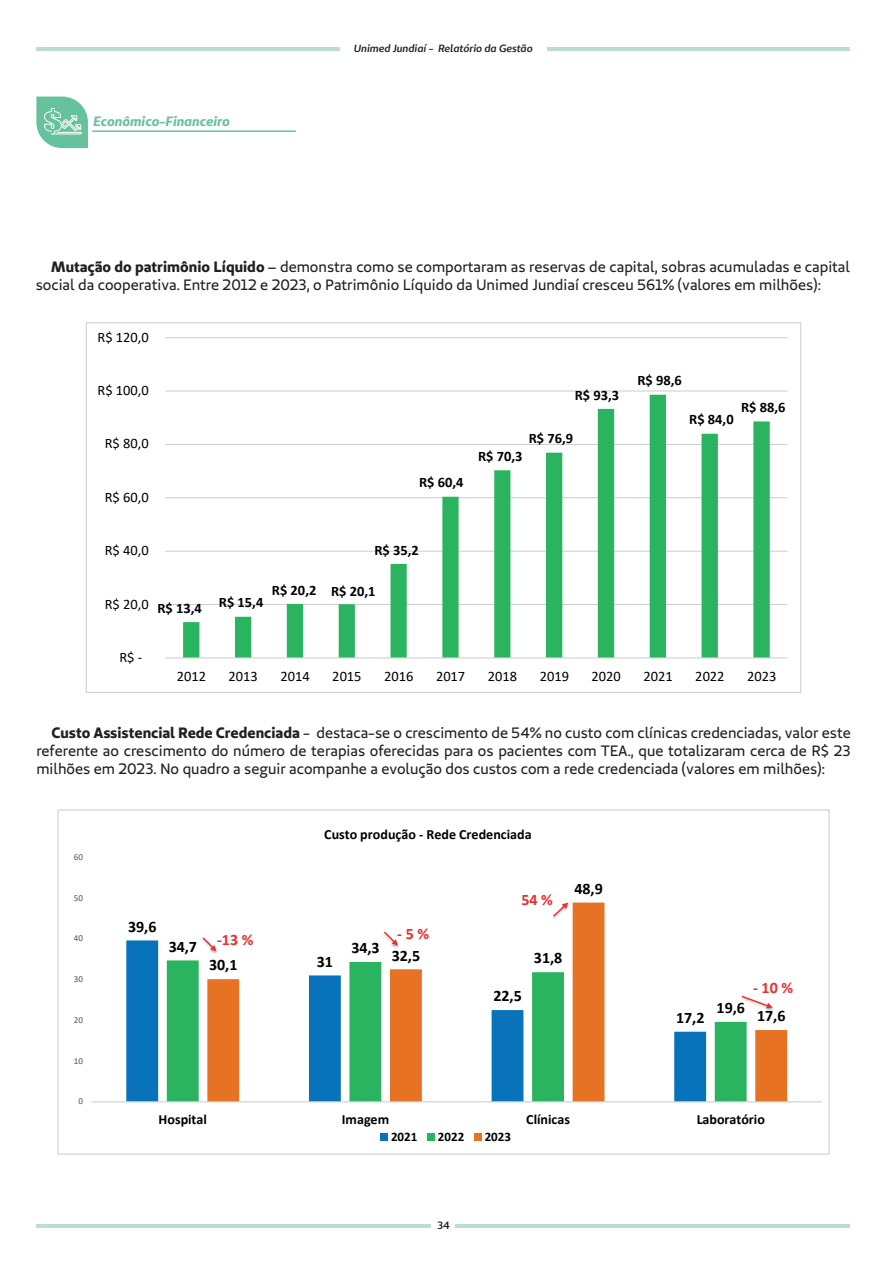
<style>
.page{position:relative;width:893px;height:1263px;background:#fff}
.page>*{position:absolute;margin:0;border:0;box-sizing:border-box;transform-origin:0 0}
.t1{font:700 16.05px "Calibri";letter-spacing:-.005em;color:#000001}
.t2{font:700 16.05px "Calibri";color:#ee2d2d}
.t3{font:15px/18px "Unimed Sans 2020 Regular";color:#231f20}
.t4{font:14.4px "Calibri";letter-spacing:.005em;color:#000001}
.t5{font:700 14.4px "Calibri";letter-spacing:.005em;color:#000001}
.t6{font:700 14.1px "Calibri";color:#000001}
.t7{font:italic 700 13.5px "Unimed Sans";color:#00985c}
.t8{font:700 13.05px "Calibri";color:#000001}
.t9{font:italic 600 10.5px "Unimed Sans";color:#231f20}
.t10{font:600 10.5px "Unimed Sans";color:#231f20}
.t11{font:9px "Calibri";color:#515455}
.s1{font-family:"Unimed Sans 2020 Bold"}
</style>
<div class="page">
<hr style="left:36px;top:1224px;width:814px;height:3px;background:#bddece">
<div style="left:432px;top:1212px;width:23px;height:25px;background:#fff"></div>
<hr style="left:36px;top:47px;width:814px;height:4px;background:#bddece">
<div style="left:340px;top:38px;width:207px;height:20px;background:#fff"></div>
<svg style="left:36px;top:97px;width:52px;height:51px;background:#86ceb1"></svg>
<hr style="left:92px;top:130px;width:204px;height:2px;background:#00985c">
<svg style="left:126px;top:940px;width:41px;height:161px;fill:#0873bb"></svg>
<div style="left:167px;top:960px;width:32px;height:141px;background:#2bb45f"></div>
<svg style="left:207px;top:902px;width:580px;height:199px"></svg>
<hr style="left:91px;top:1101px;width:731px;height:1px;background:#cfd1d0">
<div style="left:381px;top:1134px;width:7px;height:7px;background:#0873bb"></div>
<div style="left:427px;top:1134px;width:8px;height:7px;background:#2bb45f"></div>
<div style="left:474px;top:1134px;width:7px;height:7px;background:#e87224"></div>
<img style="left:738px;top:994px;width:44px;height:25px">
<svg style="left:740px;top:994px;width:33px;height:14px"></svg>
<img style="left:550px;top:902px;width:28px;height:20px">
<svg style="left:551px;top:902px;width:17px;height:16px"></svg>
<img style="left:207px;top:936px;width:19px;height:27px">
<svg style="left:202px;top:936px;width:15px;height:15px"></svg>
<img style="left:381px;top:930px;width:26px;height:27px">
<svg style="left:382px;top:930px;width:16px;height:16px"></svg>
<hr style="left:165px;top:337px;width:622px;height:1px;background:#cfd1d0">
<hr style="left:165px;top:390px;width:622px;height:2px;background:#cfd1d0">
<hr style="left:165px;top:444px;width:622px;height:1px;background:#cfd1d0">
<hr style="left:165px;top:497px;width:622px;height:1px;background:#cfd1d0">
<hr style="left:165px;top:551px;width:622px;height:1px;background:#cfd1d0">
<hr style="left:165px;top:604px;width:622px;height:1px;background:#cfd1d0">
<svg style="left:183px;top:395px;width:587px;height:262px"></svg>
<hr style="left:165px;top:657px;width:622px;height:1px;background:#cfd1d0">
<p class="t7" style="left:93px;top:113px;width:138px">Econômico-Financeiro</p>
<p class="t9" style="left:354px;top:42px;width:180px">Unimed Jundiaí - Relatório da Gestão</p>
<p class="t3" style="left:36px;top:258px;width:816px;text-indent:15px"><span class="s1">Mutação do patrimônio Líquido</span> – demonstra como se comportaram as reservas de capital, sobras acumuladas e capital social da cooperativa. Entre 2012 e 2023, o Patrimônio Líquido da Unimed Jundiaí cresceu 561% (valores em milhões):</p>
<p class="t4" style="left:98px;top:327px;width:53px">R$ 120,0</p>
<p class="t4" style="left:98px;top:380px;width:53px">R$ 100,0</p>
<p class="t4" style="left:105px;top:434px;width:46px">R$ 80,0</p>
<p class="t4" style="left:105px;top:487px;width:46px">R$ 60,0</p>
<p class="t5" style="left:419px;top:472px;width:46px">R$ 60,4</p>
<p class="t5" style="left:575px;top:385px;width:46px">R$ 93,3</p>
<p class="t5" style="left:529px;top:428px;width:46px">R$ 76,9</p>
<p class="t5" style="left:478px;top:446px;width:46px">R$ 70,3</p>
<p class="t5" style="left:637px;top:370px;width:46px">R$ 98,6</p>
<p class="t5" style="left:689px;top:409px;width:46px">R$ 84,0</p>
<p class="t5" style="left:741px;top:397px;width:46px">R$ 88,6</p>
<p class="t4" style="left:105px;top:540px;width:46px">R$ 40,0</p>
<p class="t5" style="left:374px;top:540px;width:46px">R$ 35,2</p>
<p class="t4" style="left:105px;top:594px;width:46px">R$ 20,0</p>
<p class="t5" style="left:157px;top:595px;width:107px">R$ 13,4 R$ 15,4</p>
<p class="t5" style="left:272px;top:580px;width:105px">R$ 20,2 R$ 20,1</p>
<p class="t4" style="left:119px;top:647px;width:24px">R$ -</p>
<p class="t4" style="left:177px;top:666px;width:31px">2012</p>
<p class="t4" style="left:229px;top:666px;width:31px">2013</p>
<p class="t4" style="left:280px;top:666px;width:31px">2014</p>
<p class="t4" style="left:332px;top:666px;width:31px">2015</p>
<p class="t4" style="left:384px;top:666px;width:31px">2016</p>
<p class="t4" style="left:436px;top:666px;width:31px">2017</p>
<p class="t4" style="left:488px;top:666px;width:31px">2018</p>
<p class="t4" style="left:540px;top:666px;width:31px">2019</p>
<p class="t4" style="left:592px;top:666px;width:31px">2020</p>
<p class="t4" style="left:643px;top:666px;width:31px">2021</p>
<p class="t4" style="left:695px;top:666px;width:31px">2022</p>
<p class="t4" style="left:747px;top:666px;width:31px">2023</p>
<p class="t3" style="left:36px;top:724px;width:816px;text-align:justify;text-indent:15px"><span class="s1">Custo Assistencial Rede Credenciada</span> - destaca-se o crescimento de 54% no custo com clínicas credenciadas, valor este referente ao crescimento do número de terapias oferecidas para os pacientes com TEA., que totalizaram cerca de R$ 23 milhões em 2023. No quadro a seguir acompanhe a evolução dos custos com a rede credenciada (valores em milhões):</p>
<p class="t11" style="left:74px;top:851px;width:11px">60</p>
<p class="t11" style="left:74px;top:891px;width:11px">50</p>
<p class="t11" style="left:74px;top:932px;width:11px">40</p>
<p class="t11" style="left:74px;top:973px;width:11px">30</p>
<p class="t11" style="left:74px;top:1013px;width:11px">20</p>
<p class="t11" style="left:74px;top:1054px;width:11px">10</p>
<p class="t11" style="left:78px;top:1095px;width:6px">0</p>
<p class="t6" style="left:324px;top:824px;width:209px">Custo produção - Rede Credenciada</p>
<p class="t1" style="left:128px;top:915px;width:30px">39,6</p>
<p class="t2" style="left:217px;top:928px;width:38px">-13 %</p>
<p class="t1" style="left:169px;top:935px;width:30px">34,7</p>
<p class="t1" style="left:351px;top:936px;width:30px">34,3</p>
<p class="t1" style="left:317px;top:950px;width:18px">31</p>
<p class="t1" style="left:209px;top:954px;width:30px">30,1</p>
<p class="t2" style="left:397px;top:922px;width:33px">-5%</p>
<p class="t1" style="left:392px;top:944px;width:30px">32,5</p>
<p class="t2" style="left:521px;top:888px;width:33px">54 %</p>
<p class="t1" style="left:574px;top:877px;width:30px">48,9</p>
<p class="t1" style="left:493px;top:984px;width:30px">22,5</p>
<p class="t1" style="left:534px;top:947px;width:30px">31,8</p>
<p class="t1" style="left:676px;top:1006px;width:30px">17,2</p>
<p class="t1" style="left:717px;top:996px;width:30px">19,6</p>
<p class="t2" style="left:753px;top:976px;width:42px">-10%</p>
<p class="t1" style="left:757px;top:1004px;width:30px">17,6</p>
<p class="t6" style="left:159px;top:1109px;width:50px">Hospital</p>
<p class="t6" style="left:342px;top:1109px;width:49px">Imagem</p>
<p class="t6" style="left:526px;top:1109px;width:45px">Clínicas</p>
<p class="t6" style="left:697px;top:1109px;width:70px">Laboratório</p>
<p class="t8" style="left:391px;top:1127px;width:28px">2021</p>
<p class="t8" style="left:438px;top:1127px;width:28px">2022</p>
<p class="t8" style="left:485px;top:1127px;width:28px">2023</p>
<p class="t10" style="left:437px;top:1218px;width:14px">34</p>
</div>
